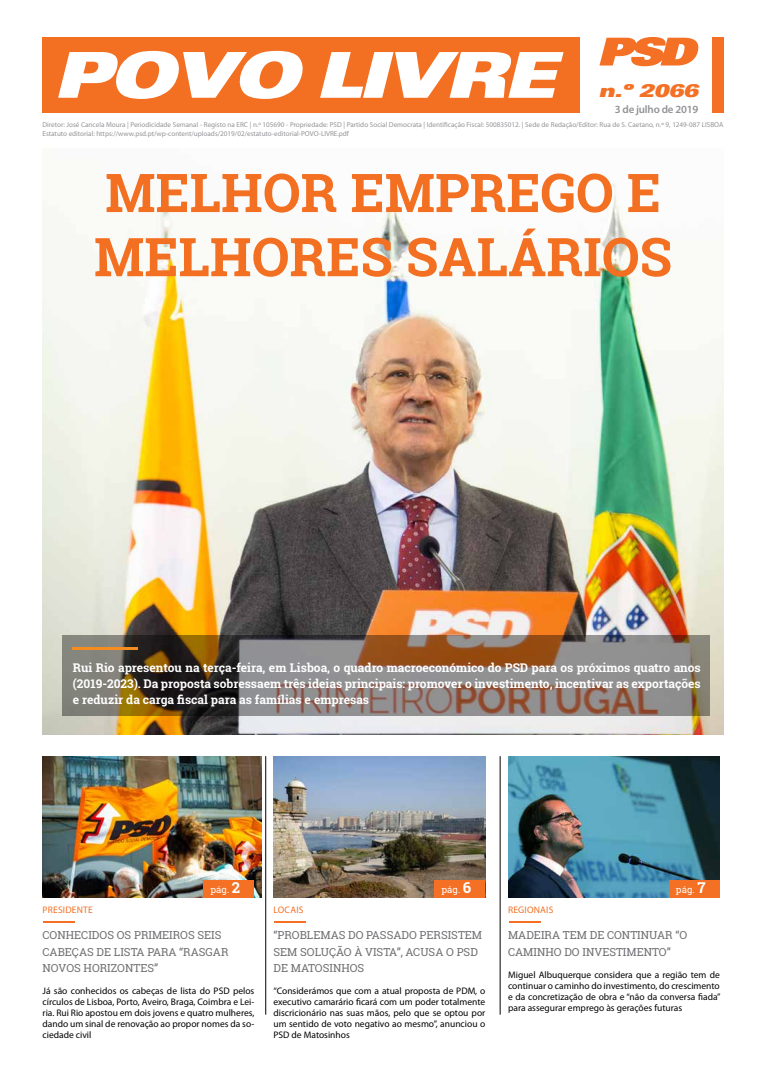
<style>
.page{position:relative;width:766px;height:1078px;background:#fff}
.page>*{position:absolute;margin:0;border:0;box-sizing:border-box;transform-origin:0 0}
.t1{font:700 53.4px/64.1px "Roboto Slab";color:#f36f21}
.t2{font:italic 900 expanded 18px "Univers";color:#f37024}
.t3{font:700 12px/16px "Roboto Slab";color:#fff;text-align:justify}
.t4{font:11px/16.5px "Roboto Slab";color:#6d6e71}
.t5{font:600 11px "Myriad Pro";letter-spacing:-.02em;color:#929396}
.t6{font:9.5px/11px "Myriad Pro";color:#000;text-align:justify}
.t7{font:9.5px "Myriad Pro";letter-spacing:.02em;color:#f37024}
.t8{font:9.5px "Roboto Slab";letter-spacing:.01em;color:#fff}
.t9{font:7.1px/9px "Myriad Pro";color:#929396}
.s1{font-weight:700;font-size:15px}
</style>
<div class="page">
<img style="left:43px;top:176px;width:680px;height:558px">
<svg style="left:62px;top:635px;width:647px;height:80px;background:#7e6e62"></svg>
<img style="left:43px;top:756px;width:218px;height:141px">
<hr style="left:265px;top:756px;width:1px;height:258px;background:#000">
<hr style="left:500px;top:756px;width:1px;height:258px;background:#000">
<hr style="left:508px;top:921px;width:32px;height:1px;background:#f37024">
<img style="left:508px;top:756px;width:211px;height:141px">
<div style="left:668px;top:879px;width:51px;height:18px;background:#f37024"></div>
<hr style="left:274px;top:921px;width:32px;height:1px;background:#f37024">
<img style="left:273px;top:756px;width:212px;height:141px">
<div style="left:434px;top:879px;width:51px;height:18px;background:#f37024"></div>
<div style="left:43px;top:37px;width:536px;height:76px;background:#f36f21"></div>
<div style="left:711px;top:37px;width:12px;height:76px;background:#f37024"></div>
<svg style="left:58px;top:51px;width:245px;height:48px"></svg>
<svg style="left:320px;top:52px;width:243px;height:46px"></svg>
<svg style="left:599px;top:37px;width:100px;height:29px"></svg>
<hr style="left:43px;top:921px;width:32px;height:1px;background:#f37024">
<div style="left:203px;top:879px;width:51px;height:18px;background:#f37024"></div>
<hr style="left:73px;top:646px;width:65px;height:3px;background:#f68b1f">
<h2 class="t2" style="left:598px;top:80px;width:101px">n.º 2066</h2>
<p class="t5" style="left:614px;top:102px;width:85px">3 de julho de 2019</p>
<p class="t9" style="left:43px;top:120px;width:682px">Diretor: José Cancela Moura | Periodicidade Semanal - Registo na ERC | n.º 105690 - Propriedade: PSD | Partido Social Democrata | Identificação Fiscal: 500835012. | Sede de Redação/Editor: Rua de S. Caetano, n.º 9, 1249-087 LISBOA<br>Estatuto editorial: https://www.psd.pt/wp-content/uploads/2019/02/estatuto-editorial-POVO-LIVRE.pdf</p>
<h1 class="t1" style="left:94px;top:160px;width:579px">MELHOR EMPREGO E<br>MELHORES SALÁRIOS</h1>
<p class="t3" style="left:73px;top:659px;width:629px">Rui Rio apresentou na terça-feira, em Lisboa, o quadro macroeconómico do PSD para os próximos quatro anos (2019-2023). Da proposta sobressaem três ideias principais: promover o investimento, incentivar as exportações e reduzir da carga fiscal para as famílias e empresas</p>
<p class="t8" style="left:210px;top:882px;width:31px">pág. <span class="s1">2</span></p>
<p class="t7" style="left:43px;top:903px;width:52px">PRESIDENTE</p>
<p class="t4" style="left:43px;top:926px;width:187px">CONHECIDOS OS PRIMEIROS SEIS<br>CABEÇAS DE LISTA PARA “RASGAR<br>NOVOS HORIZONTES”</p>
<p class="t6" style="left:43px;top:985px;width:213px">Já são conhecidos os cabeças de lista do PSD pelos círculos de Lisboa, Porto, Aveiro, Braga, Coimbra e Lei&shy;ria. Rui Rio apostou em dois jovens e quatro mulheres, dando um sinal de renovação ao propor nomes da so&shy;ciedade civil</p>
<p class="t8" style="left:441px;top:882px;width:31px">pág. <span class="s1">6</span></p>
<p class="t7" style="left:273px;top:903px;width:31px">LOCAIS</p>
<p class="t4" style="left:273px;top:926px;width:210px">“PROBLEMAS DO PASSADO PERSISTEM<br>SEM SOLUÇÃO À VISTA”, ACUSA O PSD<br>DE MATOSINHOS</p>
<p class="t6" style="left:273px;top:985px;width:213px">“Considerámos que com a atual proposta de PDM, o executivo camarário ficará com um poder totalmente discricionário nas suas mãos, pelo que se optou por um sentido de voto negativo ao mesmo”, anunciou o PSD de Matosinhos</p>
<p class="t8" style="left:675px;top:882px;width:31px">pág. <span class="s1">7</span></p>
<p class="t7" style="left:508px;top:903px;width:47px">REGIONAIS</p>
<p class="t4" style="left:508px;top:926px;width:180px">MADEIRA TEM DE CONTINUAR “O<br>CAMINHO DO INVESTIMENTO”</p>
<p class="t6" style="left:508px;top:968px;width:214px">Miguel Albuquerque considera que a região tem de continuar o caminho do investimento, do crescimento e da concretização de obra e “não da conversa fiada” para assegurar emprego às gerações futuras</p>
</div>
